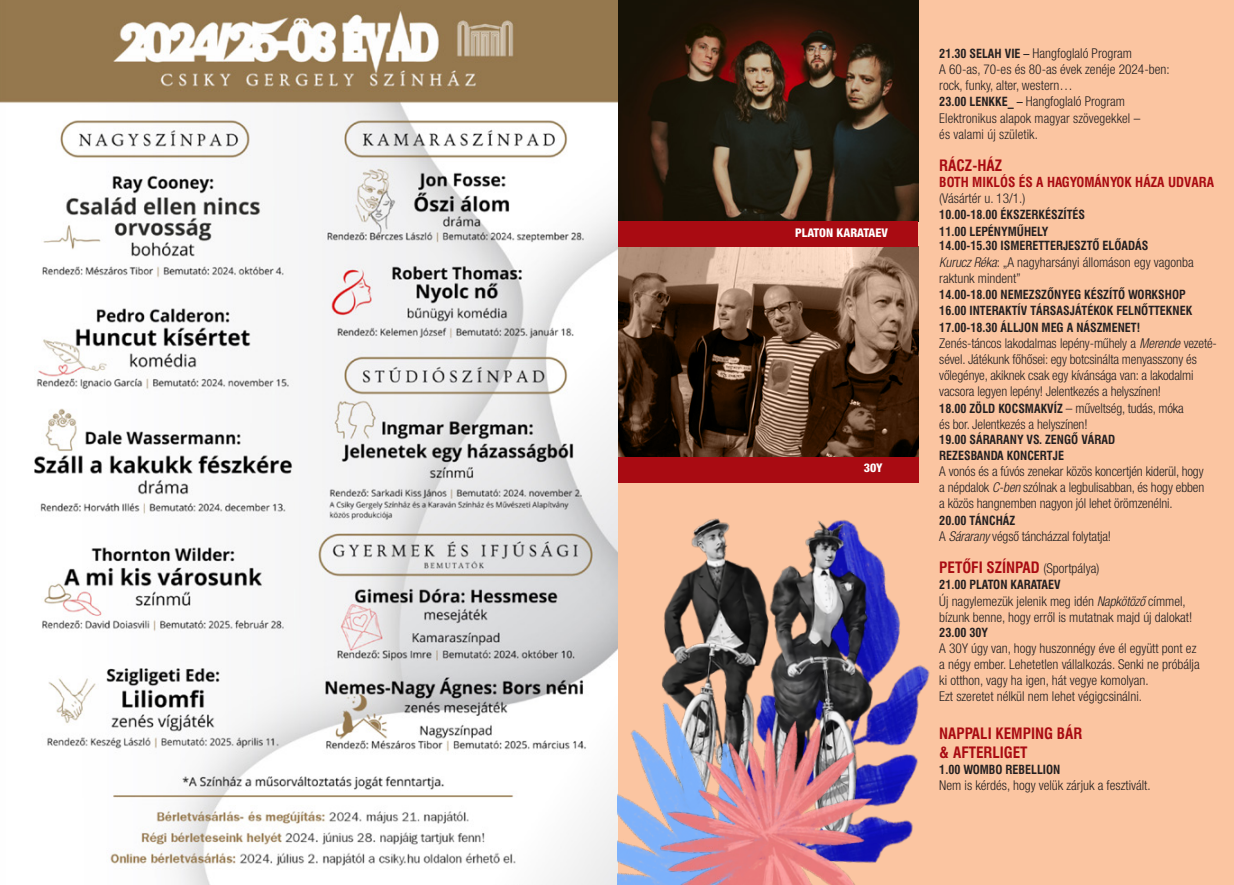
<style>
.page{position:relative;width:1234px;height:885px;background:#fff}
.page>*{position:absolute;margin:0;border:0;box-sizing:border-box;transform-origin:0 0}
.t1{font:700 15.3px "Swiss 721 Cn PFL";color:#a90b12}
.t2{font:300 condensed 13.5px/16.2px "Helvetica Neue LT Pro";color:#231f20}
.t3{font:700 13.5px "Swiss 721 Cn PFL";color:#a90b12}
.t4{font:700 12.3px "Swiss 721 Cn PFL";color:#231f20}
.t5{font:800 condensed 12px "Helvetica Neue LT Pro";color:#fff}
.s1{font-family:"Swiss 721 Cn PFL";font-weight:700;font-stretch:normal;font-size:12.3px}
.s2{font-style:italic}
.s3{font-family:"Helvetica Neue LT Pro";font-weight:300;font-stretch:condensed;font-size:13.5px;color:#231f20}
</style>
<div class="page">
<div style="left:617px;top:0;width:616px;height:884px;background:#fbc5a1"></div>
<img style="left:896px;top:665px;width:34px;height:179px">
<img style="left:617px;top:247px;width:300px;height:210px">
<img style="left:617px;top:0;width:300px;height:222px">
<div style="left:617px;top:457px;width:300px;height:25px;background:#a90b12"></div>
<div style="left:617px;top:222px;width:300px;height:25px;background:#a90b12"></div>
<img style="left:0;top:0;width:617px;height:884px">
<img style="left:663px;top:518px;width:250px;height:323px">
<img style="left:617px;top:640px;width:203px;height:244px">
<img style="left:636px;top:703px;width:260px;height:181px">
<p class="t5" style="left:795px;top:225px;width:94px">PLATON KARATAEV</p>
<p class="t5" style="left:863px;top:460px;width:20px">30Y</p>
<p class="t2" style="left:939px;top:45px;width:194px"><span class="s1">21.30 SELAH VIE –</span> Hangfoglaló Program</p>
<p class="t2" style="left:939px;top:61px;width:232px">A 60-as, 70-es és 80-as évek zenéje 2024-ben:</p>
<p class="t2" style="left:939px;top:77px;width:135px">rock, funky, alter, western…</p>
<p class="t2" style="left:939px;top:93px;width:187px"><span class="s1">23.00 LENKKE_ –</span> Hangfoglaló Program</p>
<p class="t2" style="left:939px;top:110px;width:202px">Elektronikus alapok magyar szövegekkel –</p>
<p class="t2" style="left:939px;top:126px;width:100px">és valami új születik.</p>
<p class="t1" style="left:939px;top:156px;width:64px">RÁCZ-HÁZ</p>
<p class="t3" style="left:939px;top:174px;width:276px">BOTH MIKLÓS ÉS A HAGYOMÁNYOK HÁZA UDVARA</p>
<p class="t2" style="left:939px;top:190px;width:88px">(Vásártér u. 13/1.)</p>
<p class="t4" style="left:939px;top:207px;width:147px">10.00-18.00 ÉKSZERKÉSZÍTÉS</p>
<p class="t4" style="left:939px;top:224px;width:110px">11.00 LEPÉNYMŰHELY</p>
<p class="t4" style="left:939px;top:238px;width:211px">14.00-15.30 ISMERETTERJESZTŐ ELŐADÁS</p>
<p class="t2" style="left:939px;top:254px;width:256px"><span class="s2">Kurucz Réka</span>: „A nagyharsányi állomáson egy vagonba</p>
<p class="t2" style="left:939px;top:270px;width:83px">raktunk mindent”</p>
<p class="t4" style="left:939px;top:287px;width:248px">14.00-18.00 NEMEZSZŐNYEG KÉSZÍTŐ WORKSHOP</p>
<p class="t4" style="left:939px;top:303px;width:254px">16.00 INTERAKTÍV TÁRSASJÁTÉKOK FELNŐTTEKNEK</p>
<p class="t4" style="left:939px;top:319px;width:202px">17.00-18.30 ÁLLJON MEG A NÁSZMENET!</p>
<p class="t2" style="left:939px;top:335px;width:279px">Zenés-táncos lakodalmas lepény-műhely a <span class="s2">Merende</span> vezeté&shy;sével. Játékunk főhősei: egy botcsinálta menyasszony és</p>
<p class="t2" style="left:939px;top:367px;width:256px">vőlegénye, akiknek csak egy kívánsága van: a lakodalmi</p>
<p class="t2" style="left:939px;top:383px;width:223px">vacsora legyen lepény! Jelentkezés a helyszínen!</p>
<p class="t2" style="left:939px;top:399px;width:246px"><span class="s1">18.00 ZÖLD KOCSMAKVÍZ</span> – műveltség, tudás, móka</p>
<p class="t2" style="left:939px;top:416px;width:150px">és bor. Jelentkezés a helyszínen!</p>
<p class="t4" style="left:939px;top:431px;width:177px">19.00 SÁRARANY VS. ZENGŐ VÁRAD</p>
<p class="t4" style="left:939px;top:448px;width:126px">REZESBANDA KONCERTJE</p>
<p class="t2" style="left:939px;top:463px;width:266px">A vonós és a fúvós zenekar közös koncertjén kiderül, hogy</p>
<p class="t2" style="left:939px;top:479px;width:266px">a népdalok <span class="s2">C-ben</span> szólnak a legbulisabban, és hogy ebben</p>
<p class="t2" style="left:939px;top:495px;width:235px">a közös hangnemben nagyon jól lehet örömzenélni.</p>
<p class="t4" style="left:939px;top:512px;width:77px">20.00 TÁNCHÁZ</p>
<p class="t2" style="left:939px;top:527px;width:173px">A <span class="s2">Sárarany</span> végső táncházzal folytatja!</p>
<p class="t1" style="left:939px;top:558px;width:161px">PETŐFI SZÍNPAD <span class="s3">(Sportpálya)</span></p>
<p class="t4" style="left:939px;top:577px;width:123px">21.00 PLATON KARATAEV</p>
<p class="t2" style="left:939px;top:592px;width:248px">Új nagylemezük jelenik meg idén <span class="s2">Napkötöző</span> címmel,</p>
<p class="t2" style="left:939px;top:608px;width:254px">bízunk benne, hogy erről is mutatnak majd új dalokat!</p>
<p class="t4" style="left:939px;top:624px;width:50px">23.00 30Y</p>
<p class="t2" style="left:939px;top:639px;width:258px">A 30Y úgy van, hogy huszonnégy éve él együtt pont ez</p>
<p class="t2" style="left:939px;top:656px;width:262px">a négy ember. Lehetetlen vállalkozás. Senki ne próbálja</p>
<p class="t2" style="left:939px;top:672px;width:211px">ki otthon, vagy ha igen, hát vegye komolyan.</p>
<p class="t2" style="left:939px;top:688px;width:204px">Ezt szeretet nélkül nem lehet végigcsinálni.</p>
<p class="t1" style="left:939px;top:724px;width:144px">NAPPALI KEMPING BÁR</p>
<p class="t1" style="left:939px;top:742px;width:90px">&amp; AFTERLIGET</p>
<p class="t4" style="left:939px;top:762px;width:122px">1.00 WOMBO REBELLION</p>
<p class="t2" style="left:939px;top:777px;width:213px">Nem is kérdés, hogy velük zárjuk a fesztivált.</p>
</div>
